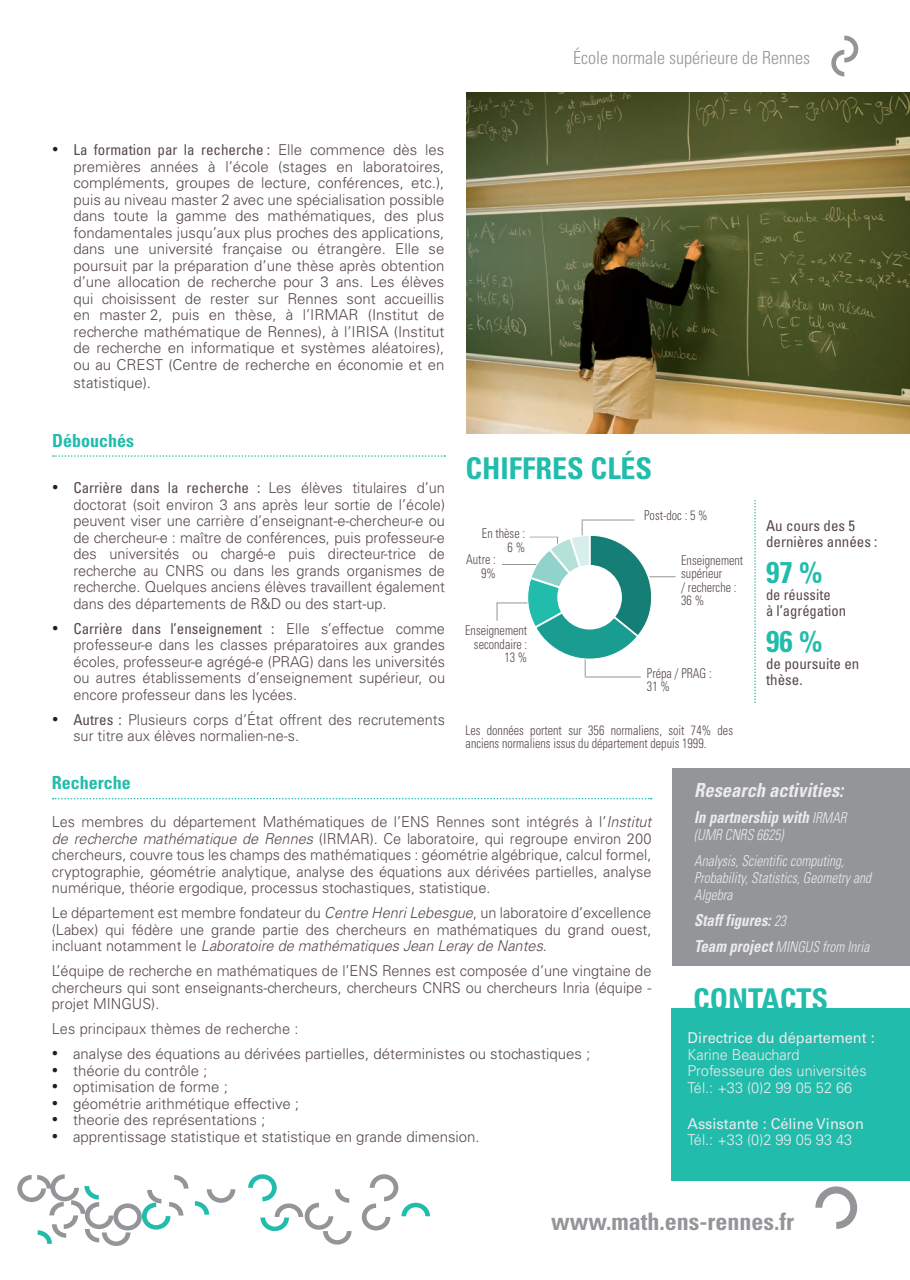
<style>
.page{position:relative;width:910px;height:1280px;background:#fff}
.page>*{position:absolute;margin:0;border:0;box-sizing:border-box;transform-origin:0 0}
.t1{font:700 condensed 30px "Univers LT Std";color:#22bcac}
.t2{font:700 condensed 24px "Univers LT Std";color:#939598}
.t3{font:italic 700 condensed 19.5px "Univers LT Std";color:#ebebec;scale:.95 1}
.t4{font:300 condensed 18px "Univers LT Std";color:#939598}
.t5{font:700 condensed 18px "Univers LT Std";color:#22bcac}
.t6{font:italic 700 condensed 16.5px "Univers LT Std";color:#ebebec;scale:.9 1}
.t7{font:300 15px/16.5px "Univers LT Std";color:#574850;text-align:justify}
.t8{font:italic 300 condensed 15px/25.8px "Univers LT Std";color:#ebebec;scale:.9 1}
.t9{font:300 15px/16.5px "Univers LT Std";color:#ebebec}
.t10{font:condensed 15px/16.5px "Univers LT Std";color:#574850}
.t11{font:15px "Univers LT Std";color:#ebebec}
.t12{font:300 condensed 13.5px/13.5px "Univers LT Std";color:#574850;scale:.9 1}
.s1{font-family:"Times New Roman";font-weight:400;font-size:18px;color:#231f20}
.s2{font-weight:400;font-stretch:condensed}
.s3{font-style:italic}
.s4{font-weight:300;font-size:15px}
.s5{font-weight:700;font-size:16.5px}
</style>
<div class="page">
<svg style="left:815px;top:1186px;width:42px;height:43px"></svg>
<div style="left:672px;top:1008px;width:238px;height:173px;background:#22bcac"></div>
<svg style="left:831px;top:36px;width:27px;height:41px"></svg>
<svg style="left:195px;top:1189px;width:40px;height:26px"></svg>
<svg style="left:248px;top:1174px;width:104px;height:70px"></svg>
<svg style="left:362px;top:1174px;width:68px;height:56px"></svg>
<svg style="left:17px;top:1174px;width:171px;height:72px"></svg>
<hr style="left:502px;top:564px;width:45px;height:1px;background:#939598">
<hr style="left:585px;top:677px;width:56px;height:1px;background:#939598">
<img style="left:467px;top:93px;width:443px;height:340px">
<div style="left:673px;top:768px;width:237px;height:198px;background:#939598"></div>
<svg style="left:53px;top:455px;width:392px;height:2px"></svg>
<svg style="left:53px;top:798px;width:599px;height:1px"></svg>
<hr style="left:497px;top:603px;width:53px;height:1px;background:#939598">
<svg style="left:497px;top:603px;width:1px;height:18px"></svg>
<svg style="left:754px;top:500px;width:2px;height:203px"></svg>
<svg style="left:525px;top:520px;width:151px;height:156px"></svg>
<div style="left:557px;top:565px;width:65px;height:64px;background:#fff;border-radius:50%"></div>
<p class="t4" style="left:573px;top:47px;width:238px">École normale supérieure de Rennes</p>
<p class="t7" style="left:73px;top:141px;width:373px;text-indent:-21px"><span class="s1">•</span> <span class="s2">La formation par la recherche :</span> Elle commence dès les premières années à l’école (stages en laboratoires, compléments, groupes de lecture, conférences, etc.), puis au niveau master 2 avec une spécialisation possible dans toute la gamme des mathématiques, des plus fondamentales jusqu’aux plus proches des applications, dans une université française ou étrangère. Elle se poursuit par la préparation d’une thèse après obtention d’une allocation de recherche pour 3 ans. Les élèves qui choisissent de rester sur Rennes sont accueillis en master 2, puis en thèse, à l’IRMAR (Institut de recherche mathématique de Rennes), à l’IRISA (Institut de recherche en informatique et systèmes aléatoires), ou au CREST (Centre de recherche en économie et en</p>
<p class="t7" style="left:73px;top:374px;width:79px">statistique).</p>
<p class="t5" style="left:52px;top:429px;width:83px">Débouchés</p>
<p class="t7" style="left:73px;top:479px;width:373px;text-indent:-21px"><span class="s1">•</span> <span class="s2">Carrière dans la recherche :</span> Les élèves titulaires d’un doctorat (soit environ 3 ans après leur sortie de l’école) peuvent viser une carrière d’enseignant-e-chercheur-e ou de chercheur-e : maître de conférences, puis professeur-e des universités ou chargé-e puis directeur-trice de recherche au CNRS ou dans les grands organismes de recherche. Quelques anciens élèves travaillent également dans des départements de R&amp;D ou des start-up.</p>
<p class="t7" style="left:73px;top:620px;width:373px;text-indent:-21px"><span class="s1">•</span> <span class="s2">Carrière dans l’enseignement :</span> Elle s’effectue comme professeur-e dans les classes préparatoires aux grandes écoles, professeur-e agrégé-e (PRAG) dans les universités ou autres établissements d’enseignement supérieur, ou encore professeur dans les lycées.</p>
<p class="t7" style="left:73px;top:711px;width:373px;text-indent:-21px"><span class="s1">•</span> <span class="s2">Autres :</span> Plusieurs corps d’État offrent des recrutements sur titre aux élèves normalien-ne-s.</p>
<h1 class="t1" style="left:466px;top:450px;width:188px">CHIFFRES CLÉS</h1>
<p class="t12" style="left:482px;top:527px;width:49px;text-align:right">En thèse :<br>6 %</p>
<p class="t12" style="left:466px;top:553px;width:34px;text-align:right">Autre :<br>9%</p>
<p class="t12" style="left:465px;top:624px;width:70px;text-align:right">Enseignement secondaire :<br>13 %</p>
<p class="t12" style="left:644px;top:509px;width:72px">Post-doc : 5 %</p>
<p class="t12" style="left:681px;top:553px;width:70px">Enseignement supérieur<br>/ recherche :<br>36 %</p>
<p class="t12" style="left:647px;top:666px;width:73px">Prépa / PRAG :<br>31 %</p>
<p class="t12" style="left:466px;top:723px;width:299px">Les donné es portent sur 356 normaliens, soit 74% des anciens normaliens issus du dé partement depuis 1999.</p>
<p class="t10" style="left:766px;top:517px;width:113px">Au cours des 5 dernières années :</p>
<h1 class="t1" style="left:766px;top:554px;width:58px">97 %</h1>
<p class="t10" style="left:766px;top:586px;width:82px">de réussite<br>à l’agrégation</p>
<h1 class="t1" style="left:766px;top:623px;width:58px">96 %</h1>
<p class="t10" style="left:766px;top:655px;width:95px">de poursuite en thèse.</p>
<p class="t5" style="left:52px;top:772px;width:81px">Recherche</p>
<p class="t7" style="left:52px;top:814px;width:601px">Les membres du département Mathématiques de l’ENS Rennes sont intégrés à l’<span class="s3">Institut de recherche mathématique de Rennes</span> (IRMAR). Ce laboratoire, qui regroupe environ 200 chercheurs, couvre tous les champs des mathématiques : géométrie algébrique, calcul formel, cryptographie, géométrie analytique, analyse des équations aux dérivées partielles, analyse numérique, théorie ergodique, processus stochastiques, statistique.</p>
<p class="t7" style="left:52px;top:905px;width:601px">Le département est membre fondateur du <span class="s3">Centre Henri Lebesgue</span>, un laboratoire d’excellence (Labex) qui fédère une grande partie des chercheurs en mathématiques du grand ouest, incluant notamment le <span class="s3">Laboratoire de mathématiques Jean Leray de Nantes</span>.</p>
<p class="t7" style="left:52px;top:963px;width:601px">L’équipe de recherche en mathématiques de l’ENS Rennes est composée d’une vingtaine de chercheurs qui sont enseignants-chercheurs, chercheurs CNRS ou chercheurs Inria (équipe - projet MINGUS).</p>
<p class="t7" style="left:52px;top:1021px;width:248px">Les principaux thèmes de recherche :</p>
<p class="t7" style="left:52px;top:1046px;width:540px"><span class="s1">•</span> analyse des équations au dérivées partielles, déterministes ou stochastiques ;</p>
<p class="t7" style="left:52px;top:1062px;width:157px"><span class="s1">•</span> théorie du contrôle ;</p>
<p class="t7" style="left:52px;top:1079px;width:177px"><span class="s1">•</span> optimisation de forme ;</p>
<p class="t7" style="left:52px;top:1095px;width:249px"><span class="s1">•</span> géométrie arithmétique effective ;</p>
<p class="t7" style="left:52px;top:1112px;width:215px"><span class="s1">•</span> theorie des représentations ;</p>
<p class="t7" style="left:52px;top:1128px;width:429px"><span class="s1">•</span> apprentissage statistique et statistique en grande dimension.</p>
<h3 class="t3" style="left:694px;top:778px;width:159px">Research activities:</h3>
<p class="t6" style="left:694px;top:807px;width:171px">In partnership with <span class="s4">IRMAR</span></p>
<p class="t8" style="left:694px;top:822px;width:168px">(UMR CNRS 6625)<br>Analysis, Scientific computing,</p>
<p class="t8" style="left:694px;top:869px;width:198px;line-height:17.2px">Probability, Statistics, Geometry and<br>Algebra</p>
<p class="t6" style="left:694px;top:910px;width:104px">Staff figures: <span class="s4">23</span></p>
<p class="t8" style="left:694px;top:934px;width:196px"><span class="s5">Team project</span> MINGUS from Inria</p>
<h1 class="t1" style="left:693px;top:980px;width:136px">CONTACTS</h1>
<p class="t11" style="left:687px;top:1029px;width:189px">Directrice du département :</p>
<p class="t9" style="left:687px;top:1046px;width:181px">Karine Beauchard<br>Professeure des universités<br>Tél.: +33 (0)2 99 05 52 66</p>
<p class="t11" style="left:687px;top:1114px;width:178px">Assistante : Céline Vinson</p>
<p class="t9" style="left:687px;top:1131px;width:166px">Tél.: +33 (0)2 99 05 93 43</p>
<h2 class="t2" style="left:551px;top:1207px;width:245px">www.math.ens-rennes.fr</h2>
</div>
